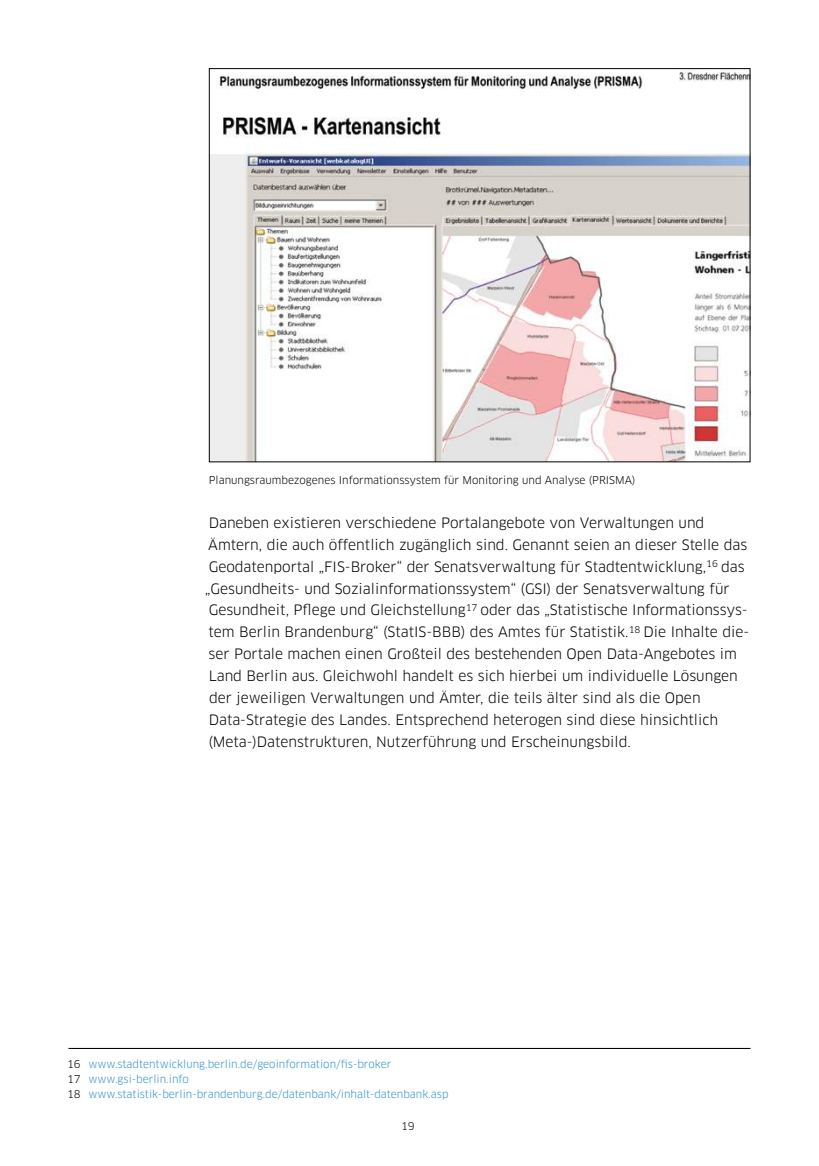
<style>
.page{position:relative;width:819px;height:1166px;background:#fff}
.page>*{position:absolute;margin:0;border:0;box-sizing:border-box;transform-origin:0 0}
.t1{font:14px/21.9px "Clan OT";color:#000}
.t2{font:10.5px/14.7px "Clan OT";color:#3192d0}
.t3{font:10.5px "Clan OT";color:#000}
.s1{color:#000}
</style>
<div class="page">
<img style="left:211px;top:70px;width:537px;height:390px">
<hr style="left:68px;top:1048px;width:682px;height:1px;background:#000">
<p class="t3" style="left:209px;top:474px;width:428px">Planungsraumbezogenes Informationssystem für Monitoring und Analyse (PRISMA)</p>
<p class="t1" style="left:205px;top:512px;width:545px">Daneben existieren verschiedene Portalangebote von Verwaltungen und Ämtern, die auch öffentlich zugänglich sind. Genannt seien an dieser Stelle das Geodatenportal „FIS-Broker“ der Senatsverwaltung für Stadtentwicklung,<sup>16</sup> das „Gesundheits- und Sozialinformationssystem“ (GSI) der Senatsverwaltung für Gesundheit, Pflege und Gleichstellung<sup>17</sup> oder das „Statistische Informationssys&shy;tem Berlin Brandenburg“ (StatIS-BBB) des Amtes für Statistik.<sup>18</sup> Die Inhalte die&shy;ser Portale machen einen Großteil des bestehenden Open Data-Angebotes im Land Berlin aus. Gleichwohl handelt es sich hierbei um individuelle Lösungen der jeweiligen Verwaltungen und Ämter, die teils älter sind als die Open Data-Strategie des Landes. Entsprechend heterogen sind diese hinsichtlich (Meta-)Datenstrukturen, Nutzerführung und Erscheinungsbild.</p>
<p class="t2" style="left:67px;top:1057px;width:383px"><span class="s1">16</span> www.stadtentwicklung.berlin.de/geoinformation/fis-broker<br><span class="s1">17</span> www.gsi-berlin.info<br><span class="s1">18</span> www.statistik-berlin-brandenburg.de/datenbank/inhalt-datenbank.asp</p>
<p class="t3" style="left:401px;top:1120px;width:15px">19</p>
</div>
